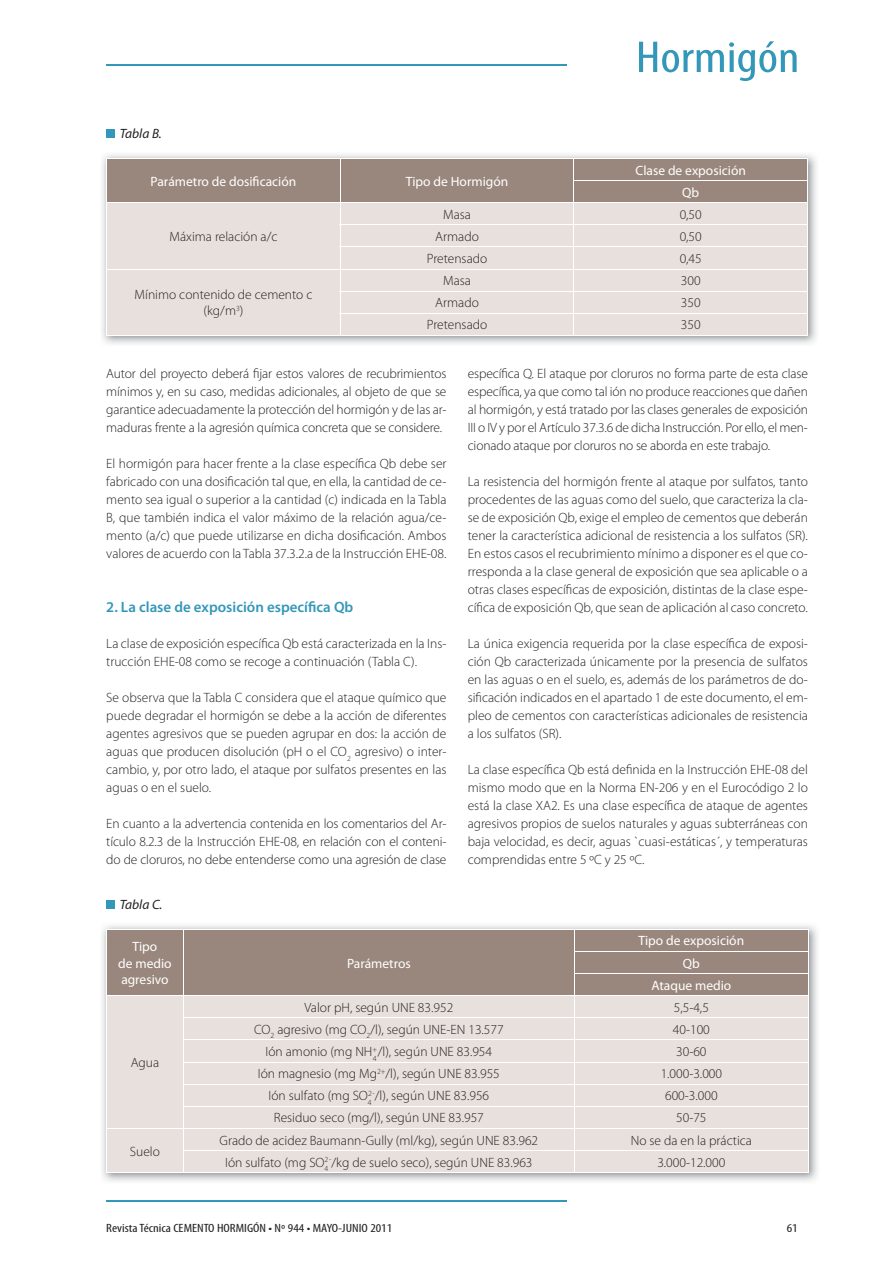
<style>
.page{position:relative;width:893px;height:1263px;background:#fff}
.page>*{position:absolute;margin:0;border:0;box-sizing:border-box;transform-origin:0 0}
.t1{font:condensed 45px "Myriad Pro";color:#3397b9;scale:1.18 1}
.t2{font:600 15px "Myriad Pro";color:#3397b9}
.t3{font:300 13.5px/18px "Myriad Pro";color:#231f20;text-align:justify}
.t4{font:13.5px/22.2px "Myriad Pro";color:#fff;text-align:center}
.t5{font:italic 13.5px "Myriad Pro";color:#231f20}
.t6{font:condensed 12px "Myriad Pro";color:#231f20;scale:1.18 1}
.t7{font:300 7.8px "Myriad Pro";color:#231f20}
</style>
<div class="page">
<hr style="left:106px;top:1200px;width:461px;height:2px;background:#3397b9">
<hr style="left:106px;top:64px;width:461px;height:1px;background:#3397b9">
<div style="left:106px;top:130px;width:8px;height:8px;background:#3397b9"></div>
<div style="left:106px;top:900px;width:8px;height:8px;background:#3397b9"></div>
<img style="left:102px;top:154px;width:715px;height:190px">
<hr style="left:340px;top:335px;width:468px;height:1px;background:#fff">
<svg style="left:106px;top:158px;width:702px;height:177px;background:#d5cbc6"></svg>
<hr style="left:106px;top:335px;width:234px;height:1px;background:#fff">
<img style="left:102px;top:925px;width:716px;height:257px">
<div style="left:107px;top:930px;width:701px;height:65px;background:#99877d"></div>
<div style="left:107px;top:996px;width:701px;height:176px;background:#e8e0dc"></div>
<hr style="left:574px;top:951px;width:235px;height:1px;background:#fff">
<hr style="left:574px;top:973px;width:235px;height:1px;background:#fff">
<hr style="left:183px;top:1017px;width:391px;height:1px;background:#fff">
<hr style="left:574px;top:1017px;width:235px;height:1px;background:#fff">
<hr style="left:183px;top:1039px;width:391px;height:1px;background:#fff">
<hr style="left:574px;top:1039px;width:235px;height:1px;background:#fff">
<hr style="left:183px;top:1062px;width:391px;height:1px;background:#fff">
<hr style="left:574px;top:1062px;width:235px;height:1px;background:#fff">
<hr style="left:183px;top:1084px;width:391px;height:1px;background:#fff">
<hr style="left:574px;top:1084px;width:235px;height:1px;background:#fff">
<hr style="left:183px;top:1106px;width:391px;height:1px;background:#fff">
<hr style="left:574px;top:1106px;width:235px;height:1px;background:#fff">
<hr style="left:106px;top:1128px;width:468px;height:1px;background:#fff">
<hr style="left:574px;top:1128px;width:235px;height:1px;background:#fff">
<hr style="left:183px;top:1150px;width:391px;height:1px;background:#fff">
<svg style="left:183px;top:930px;width:1px;height:242px"></svg>
<hr style="left:574px;top:1150px;width:235px;height:1px;background:#fff">
<svg style="left:574px;top:930px;width:1px;height:242px"></svg>
<hr style="left:106px;top:1172px;width:703px;height:1px;background:#fff">
<hr style="left:106px;top:929px;width:77px;height:1px;background:#fff">
<hr style="left:183px;top:929px;width:626px;height:1px;background:#fff">
<svg style="left:106px;top:930px;width:1px;height:242px"></svg>
<svg style="left:808px;top:930px;width:1px;height:242px"></svg>
<hr style="left:106px;top:995px;width:703px;height:1px;background:#fff">
<p class="t5" style="left:120px;top:128px;width:44px">Tabla B.</p>
<h1 class="t1" style="left:636px;top:40px;width:140px">Hormigón</h1>
<p class="t4" style="left:151px;top:171px;width:147px">Parámetro de dosificación</p>
<p class="t4" style="left:406px;top:171px;width:104px">Tipo de Hormigón</p>
<p class="t4" style="left:635px;top:160px;width:112px">Clase de exposición<br>Qb</p>
<p class="t3" style="left:169px;top:229px;width:109px">Máxima relación a/c</p>
<p class="t3" style="left:443px;top:207px;width:29px">Masa</p>
<p class="t3" style="left:680px;top:207px;width:24px">0,50</p>
<p class="t3" style="left:435px;top:229px;width:45px">Armado</p>
<p class="t3" style="left:680px;top:229px;width:24px">0,50</p>
<p class="t3" style="left:427px;top:251px;width:62px">Pretensado</p>
<p class="t3" style="left:680px;top:251px;width:24px">0,45</p>
<p class="t3" style="left:135px;top:288px;width:179px;line-height:16.2px;text-align:center">Mínimo contenido de cemento c (kg/m<sup>3</sup>)</p>
<p class="t3" style="left:443px;top:273px;width:29px">Masa</p>
<p class="t3" style="left:681px;top:273px;width:21px">300</p>
<p class="t3" style="left:435px;top:295px;width:45px">Armado</p>
<p class="t3" style="left:681px;top:295px;width:21px">350</p>
<p class="t3" style="left:427px;top:317px;width:62px">Pretensado</p>
<p class="t3" style="left:681px;top:317px;width:21px">350</p>
<p class="t3" style="left:106px;top:366px;width:342px">Autor del proyecto deberá fijar estos valores de recubrimientos mínimos y, en su caso, medidas adicionales, al objeto de que se garantice adecuadamente la protección del hormigón y de las ar&shy;maduras frente a la agresión química concreta que se considere.</p>
<p class="t3" style="left:106px;top:456px;width:342px">El hormigón para hacer frente a la clase específica Qb debe ser fabricado con una dosificación tal que, en ella, la cantidad de ce&shy;mento sea igual o superior a la cantidad (c) indicada en la Tabla B, que también indica el valor máximo de la relación agua/ce&shy;mento (a/c) que puede utilizarse en dicha dosificación. Ambos valores de acuerdo con la Tabla 37.3.2.a de la Instrucción EHE-08.</p>
<p class="t2" style="left:106px;top:601px;width:249px">2. La clase de exposición específica Qb</p>
<p class="t3" style="left:106px;top:636px;width:342px">La clase de exposición específica Qb está caracterizada en la Ins&shy;trucción EHE-08 como se recoge a continuación (Tabla C).</p>
<p class="t3" style="left:106px;top:690px;width:342px">Se observa que la Tabla C considera que el ataque químico que puede degradar el hormigón se debe a la acción de diferentes agentes agresivos que se pueden agrupar en dos: la acción de aguas que producen disolución (pH o el CO<sub>2</sub> agresivo) o inter&shy;cambio, y, por otro lado, el ataque por sulfatos presentes en las aguas o en el suelo.</p>
<p class="t3" style="left:106px;top:816px;width:342px">En cuanto a la advertencia contenida en los comentarios del Ar&shy;tículo 8.2.3 de la Instrucción EHE-08, en relación con el conteni&shy;do de cloruros, no debe entenderse como una agresión de clase</p>
<p class="t5" style="left:120px;top:899px;width:44px">Tabla C.</p>
<p class="t4" style="left:118px;top:940px;width:55px;line-height:16.2px">Tipo<br>de medio agresivo</p>
<p class="t4" style="left:347px;top:953px;width:65px">Parámetros</p>
<p class="t3" style="left:468px;top:366px;width:342px">específica Q. El ataque por cloruros no forma parte de esta clase específica, ya que como tal ión no produce reacciones que dañen al hormigón, y está tratado por las clases generales de exposición III o IV y por el Artículo 37.3.6 de dicha Instrucción. Por ello, el men&shy;cionado ataque por cloruros no se aborda en este trabajo.</p>
<p class="t3" style="left:468px;top:474px;width:342px">La resistencia del hormigón frente al ataque por sulfatos, tanto procedentes de las aguas como del suelo, que caracteriza la cla&shy;se de exposición Qb, exige el empleo de cementos que deberán tener la característica adicional de resistencia a los sulfatos (SR).<br>En estos casos el recubrimiento mínimo a disponer es el que co&shy;rresponda a la clase general de exposición que sea aplicable o a otras clases específicas de exposición, distintas de la clase espe&shy;cífica de exposición Qb, que sean de aplicación al caso concreto.</p>
<p class="t3" style="left:468px;top:636px;width:342px">La única exigencia requerida por la clase específica de exposi&shy;ción Qb caracterizada únicamente por la presencia de sulfatos en las aguas o en el suelo, es, además de los parámetros de do&shy;sificación indicados en el apartado 1 de este documento, el em&shy;pleo de cementos con características adicionales de resistencia a los sulfatos (SR).</p>
<p class="t3" style="left:468px;top:762px;width:342px">La clase específica Qb está definida en la Instrucción EHE-08 del mismo modo que en la Norma EN-206 y en el Eurocódigo 2 lo está la clase XA2. Es una clase específica de ataque de agentes agresivos propios de suelos naturales y aguas subterráneas con baja velocidad, es decir, aguas `cuasi-estáticas´, y temperaturas comprendidas entre 5 ºC y 25 ºC.</p>
<p class="t4" style="left:639px;top:931px;width:107px">Tipo de exposición<br>Qb<br>Ataque medio</p>
<p class="t3" style="left:131px;top:1055px;width:30px">Agua</p>
<p class="t3" style="left:130px;top:1143px;width:32px">Suelo</p>
<p class="t3" style="left:304px;top:1000px;width:150px">Valor pH, según UNE 83.952</p>
<p class="t3" style="left:674px;top:1000px;width:37px">5,5-4,5</p>
<p class="t3" style="left:254px;top:1022px;width:251px">CO<sub>2</sub> agresivo (mg CO<sub>2</sub>/l), según UNE-EN 13.577</p>
<p class="t3" style="left:673px;top:1022px;width:38px">40-100</p>
<p class="t3" style="left:266px;top:1044px;width:113px">Ión amonio (mg NH<sup>+</sup></p>
<p class="t3" style="left:373px;top:1044px;width:121px"><sub>4</sub> /l), según UNE 83.954</p>
<p class="t3" style="left:676px;top:1044px;width:32px">30-60</p>
<p class="t3" style="left:258px;top:1066px;width:244px">Ión magnesio (mg Mg<sup>2+</sup>/l), según UNE 83.955</p>
<p class="t3" style="left:661px;top:1066px;width:63px">1.000-3.000</p>
<p class="t3" style="left:269px;top:1088px;width:222px">Ión sulfato (mg SO<sup>2-</sup>/l), según UNE 83.956</p>
<p class="t7" style="left:368px;top:1099px;width:5px">4</p>
<p class="t3" style="left:665px;top:1088px;width:54px">600-3.000</p>
<p class="t3" style="left:274px;top:1110px;width:212px">Residuo seco (mg/l), según UNE 83.957</p>
<p class="t3" style="left:676px;top:1110px;width:32px">50-75</p>
<p class="t3" style="left:220px;top:1132px;width:320px">Grado de acidez Baumann-Gully (ml/kg), según UNE 83.962</p>
<p class="t3" style="left:631px;top:1132px;width:123px">No se da en la práctica</p>
<p class="t3" style="left:225px;top:1154px;width:309px">Ión sulfato (mg SO<sup>2-</sup>/kg de suelo seco), según UNE 83.963</p>
<p class="t7" style="left:324px;top:1165px;width:5px">4</p>
<p class="t3" style="left:657px;top:1154px;width:70px">3.000-12.000</p>
<p class="t6" style="left:106px;top:1224px;width:244px">Revista Técnica CEMENTO HORMIGÓN • Nº 944 • MAYO-JUNIO 2011</p>
<p class="t6" style="left:787px;top:1224px;width:11px">61</p>
</div>
